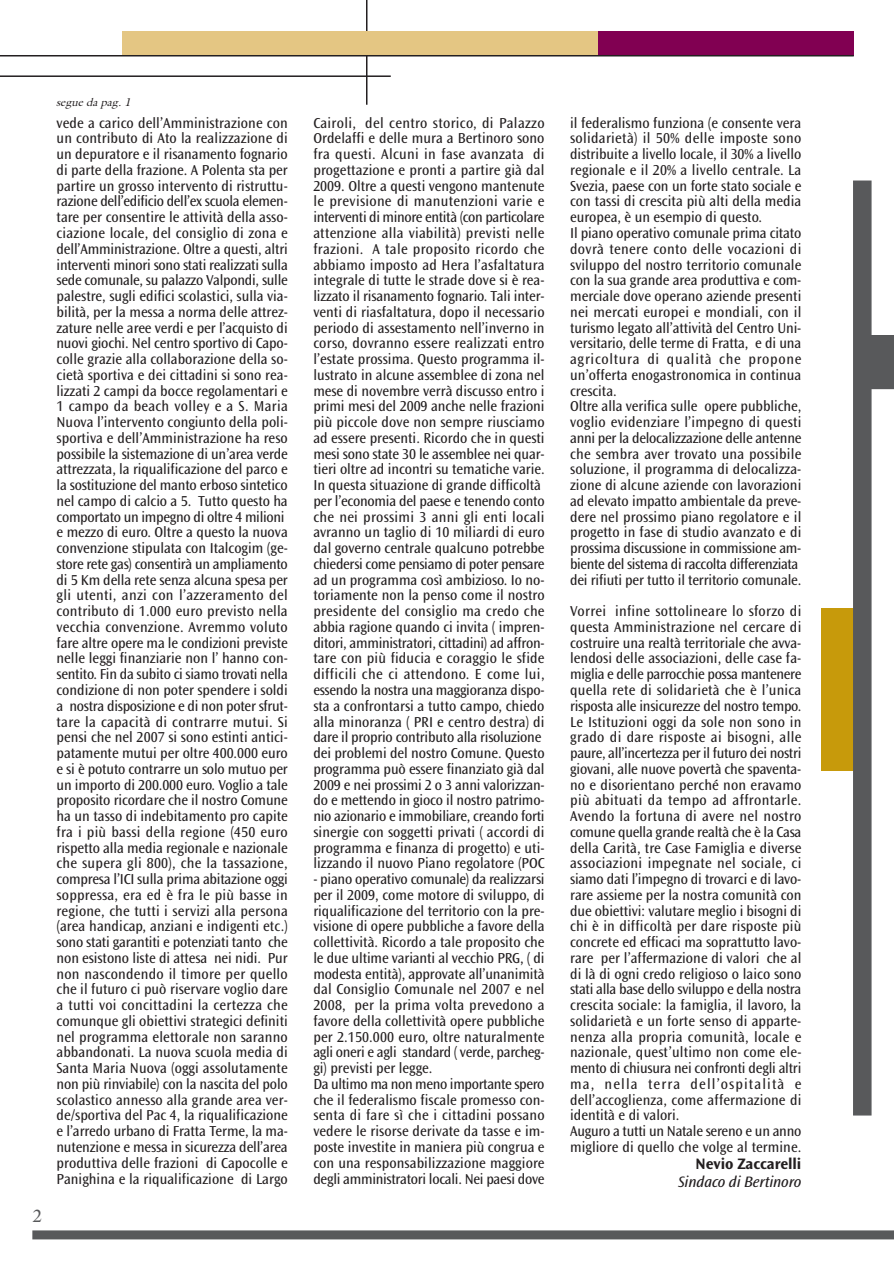
<style>
.page{position:relative;width:894px;height:1264px;background:#fff}
.page>*{position:absolute;margin:0;border:0;box-sizing:border-box;transform-origin:0 0}
.t1{font:18px "Galliard Std";color:#58595b}
.t2{font:italic 15.75px "Ocean Sans Std";letter-spacing:-.01em;color:#231f20}
.t3{font:700 15.75px "Ocean Sans Std";letter-spacing:-.005em;color:#231f20}
.t4{font:15px/15.8px "Ocean Sans Std";color:#231f20;scale:.95 1}
.t5{font:italic 11.25px "Galliard Std";color:#231f20}
</style>
<div class="page">
<hr style="left:366px;top:0;width:1px;height:105px;background:#231f20">
<div style="left:122px;top:31px;width:476px;height:25px;background:#e4c683"></div>
<div style="left:598px;top:31px;width:255px;height:25px;background:#810052"></div>
<hr style="left:0;top:75px;width:390px;height:2px;background:#231f20">
<hr style="left:0;top:55px;width:853px;height:1px;background:#231f20">
<div style="left:32px;top:1230px;width:861px;height:9px;background:#58595b"></div>
<svg style="left:871px;top:335px;width:22px;height:54px"></svg>
<div style="left:820px;top:608px;width:33px;height:162px;background:#c79a0b"></div>
<div style="left:852px;top:180px;width:19px;height:935px;background:#58595b;border:2px solid #58595b"></div>
<p class="t1" style="left:32px;top:1208px;width:12px">2</p>
<p class="t5" style="left:56px;top:98px;width:79px">segue da p ag.1</p>
<p class="t4" style="left:57px;top:115px;width:245px">vede a carico dell’Amministrazione con un contributo di Ato la realizzazione di un depuratore e il risanamento fognario di parte della frazione. A Polenta sta per partire un grosso intervento di ristruttu&shy;razione dell’edificio dell’ex scuola elemen&shy;tare per consentire le attività della asso&shy;ciazione locale, del consiglio di zona e dell’Amministrazione. Oltre a questi, altri interventi minori sono stati realizzati sulla sede comunale, su palazzo Valpondi, sulle palestre, sugli edifici scolastici, sulla via&shy;bilità, per la messa a norma delle attrez&shy;zature nelle aree verdi e per l’acquisto di nuovi giochi. Nel centro sportivo di Capo&shy;colle grazie alla collaborazione della so&shy;cietà sportiva e dei cittadini si sono rea&shy;lizzati 2 campi da bocce regolamentari e 1 campo da beach volley e a S. Maria Nuova l’intervento congiunto della poli&shy;sportiva e dell’Amministrazione ha reso possibile la sistemazione di un’area verde attrezzata, la riqualificazione del parco e la sostituzione del manto erboso sintetico nel campo di calcio a 5. Tutto questo ha comportato un impegno di oltre 4 milioni e mezzo di euro. Oltre a questo la nuova convenzione stipulata con Italcogim (ge&shy;store rete gas) consentirà un ampliamento di 5 Km della rete senza alcuna spesa per gli utenti, anzi con l’azzeramento del contributo di 1.000 euro previsto nella vecchia convenzione. Avremmo voluto fare altre opere ma le condizioni previste nelle leggi finanziarie non l’ hanno con&shy;sentito. Fin da subito ci siamo trovati nella condizione di non poter spendere i soldi a nostra disposizione e di non poter sfrut&shy;tare la capacità di contrarre mutui. Si pensi che nel 2007 si sono estinti antici&shy;patamente mutui per oltre 400.000 euro e si è potuto contrarre un solo mutuo per un importo di 200.000 euro. Voglio a tale proposito ricordare che il nostro Comune ha un tasso di indebitamento pro capite fra i più bassi della regione (450 euro rispetto alla media regionale e nazionale che supera gli 800), che la tassazione, compresa l’ICI sulla prima abitazione oggi soppressa, era ed è fra le più basse in regione, che tutti i servizi alla persona (area handicap, anziani e indigenti etc.) sono stati garantiti e potenziati tanto che non esistono liste di attesa nei nidi. Pur non nascondendo il timore per quello che il futuro ci può riservare voglio dare a tutti voi concittadini la certezza che comunque gli obiettivi strategici definiti nel programma elettorale non saranno abbandonati. La nuova scuola media di Santa Maria Nuova (oggi assolutamente non più rinviabile) con la nascita del polo scolastico annesso alla grande area ver&shy;de/sportiva del Pac 4, la riqualificazione e l’arredo urbano di Fratta Terme, la ma&shy;nutenzione e messa in sicurezza dell’area produttiva delle frazioni di Capocolle e Panighina e la riqualificazione di Largo</p>
<p class="t4" style="left:313px;top:115px;width:245px">Cairoli, del centro storico, di Palazzo Ordelaffi e delle mura a Bertinoro sono fra questi. Alcuni in fase avanzata di progettazione e pronti a partire già dal 2009. Oltre a questi vengono mantenute le previsione di manutenzioni varie e interventi di minore entità (con particolare attenzione alla viabilità) previsti nelle frazioni. A tale proposito ricordo che abbiamo imposto ad Hera l’asfaltatura integrale di tutte le strade dove si è rea&shy;lizzato il risanamento fognario. Tali inter&shy;venti di riasfaltatura, dopo il necessario periodo di assestamento nell’inverno in corso, dovranno essere realizzati entro l’estate prossima. Questo programma il&shy;lustrato in alcune assemblee di zona nel mese di novembre verrà discusso entro i primi mesi del 2009 anche nelle frazioni più piccole dove non sempre riusciamo ad essere presenti. Ricordo che in questi mesi sono state 30 le assemblee nei quar&shy;tieri oltre ad incontri su tematiche varie.<br>In questa situazione di grande difficoltà per l’economia del paese e tenendo conto che nei prossimi 3 anni gli enti locali avranno un taglio di 10 miliardi di euro dal governo centrale qualcuno potrebbe chiedersi come pensiamo di poter pensare ad un programma così ambizioso. Io no&shy;toriamente non la penso come il nostro presidente del consiglio ma credo che abbia ragione quando ci invita ( impren&shy;ditori, amministratori, cittadini) ad affron&shy;tare con più fiducia e coraggio le sfide difficili che ci attendono. E come lui, essendo la nostra una maggioranza dispo&shy;sta a confrontarsi a tutto campo, chiedo alla minoranza ( PRI e centro destra) di dare il proprio contributo alla risoluzione dei problemi del nostro Comune. Questo programma può essere finanziato già dal 2009 e nei prossimi 2 o 3 anni valorizzan&shy;do e mettendo in gioco il nostro patrimo&shy;nio azionario e immobiliare, creando forti sinergie con soggetti privati ( accordi di programma e finanza di progetto) e uti&shy;lizzando il nuovo Piano regolatore (POC</p>
<p class="t4" style="left:313px;top:871px;width:245px">- piano operativo comunale) da realizzarsi per il 2009, come motore di sviluppo, di riqualificazione del territorio con la pre&shy;visione di opere pubbliche a favore della collettività. Ricordo a tale proposito che le due ultime varianti al vecchio PRG, ( di modesta entità), approvate all’unanimità dal Consiglio Comunale nel 2007 e nel 2008, per la prima volta prevedono a favore della collettività opere pubbliche per 2.150.000 euro, oltre naturalmente agli oneri e agli standard ( verde, parcheg&shy;gi) previsti per legge.<br>Da ultimo ma non meno importante spero che il federalismo fiscale promesso con&shy;senta di fare sì che i cittadini possano vedere le risorse derivate da tasse e im&shy;poste investite in maniera più congrua e con una responsabilizzazione maggiore degli amministratori locali. Nei paesi dove</p>
<p class="t4" style="left:570px;top:115px;width:245px">il federalismo funziona (e consente vera solidarietà) il 50% delle imposte sono distribuite a livello locale, il 30% a livello regionale e il 20% a livello centrale. La Svezia, paese con un forte stato sociale e con tassi di crescita più alti della media europea, è un esempio di questo.<br>Il piano operativo comunale prima citato dovrà tenere conto delle vocazioni di sviluppo del nostro territorio comunale con la sua grande area produttiva e com&shy;merciale dove operano aziende presenti nei mercati europei e mondiali, con il turismo legato all’attività del Centro Uni&shy;versitario, delle terme di Fratta, e di una agricoltura di qualità che propone un’offerta enogastronomica in continua crescita.<br>Oltre alla verifica sulle opere pubbliche, voglio evidenziare l’impegno di questi anni per la delocalizzazione delle antenne che sembra aver trovato una possibile soluzione, il programma di delocalizza&shy;zione di alcune aziende con lavorazioni ad elevato impatto ambientale da preve&shy;dere nel prossimo piano regolatore e il progetto in fase di studio avanzato e di prossima discussione in commissione am&shy;biente del sistema di raccolta differenziata dei rifiuti per tutto il territorio comunale.</p>
<p class="t4" style="left:570px;top:604px;width:245px">Vorrei infine sottolineare lo sforzo di questa Amministrazione nel cercare di costruire una realtà territoriale che avva&shy;lendosi delle associazioni, delle case fa&shy;miglia e delle parrocchie possa mantenere quella rete di solidarietà che è l’unica risposta alle insicurezze del nostro tempo.<br>Le Istituzioni oggi da sole non sono in grado di dare risposte ai bisogni, alle paure, all’incertezza per il futuro dei nostri giovani, alle nuove povertà che spaventa&shy;no e disorientano perché non eravamo più abituati da tempo ad affrontarle.<br>Avendo la fortuna di avere nel nostro comune quella grande realtà che è la Casa della Carità, tre Case Famiglia e diverse associazioni impegnate nel sociale, ci siamo dati l’impegno di trovarci e di lavo&shy;rare assieme per la nostra comunità con due obiettivi: valutare meglio i bisogni di chi è in difficoltà per dare risposte più concrete ed efficaci ma soprattutto lavo&shy;rare per l’affermazione di valori che al di là di ogni credo religioso o laico sono stati alla base dello sviluppo e della nostra crescita sociale: la famiglia, il lavoro, la solidarietà e un forte senso di apparte&shy;nenza alla propria comunità, locale e nazionale, quest’ultimo non come ele&shy;mento di chiusura nei confronti degli altri ma, nella terra dell’ospitalità e dell’accoglienza, come affermazione di identità e di valori.<br>Auguro a tutti un Natale sereno e un anno migliore di quello che volge al termine.</p>
<p class="t3" style="left:695px;top:1157px;width:107px">Nevio Zaccarelli</p>
<p class="t2" style="left:678px;top:1174px;width:125px">Sindaco di Bertinoro</p>
</div>
